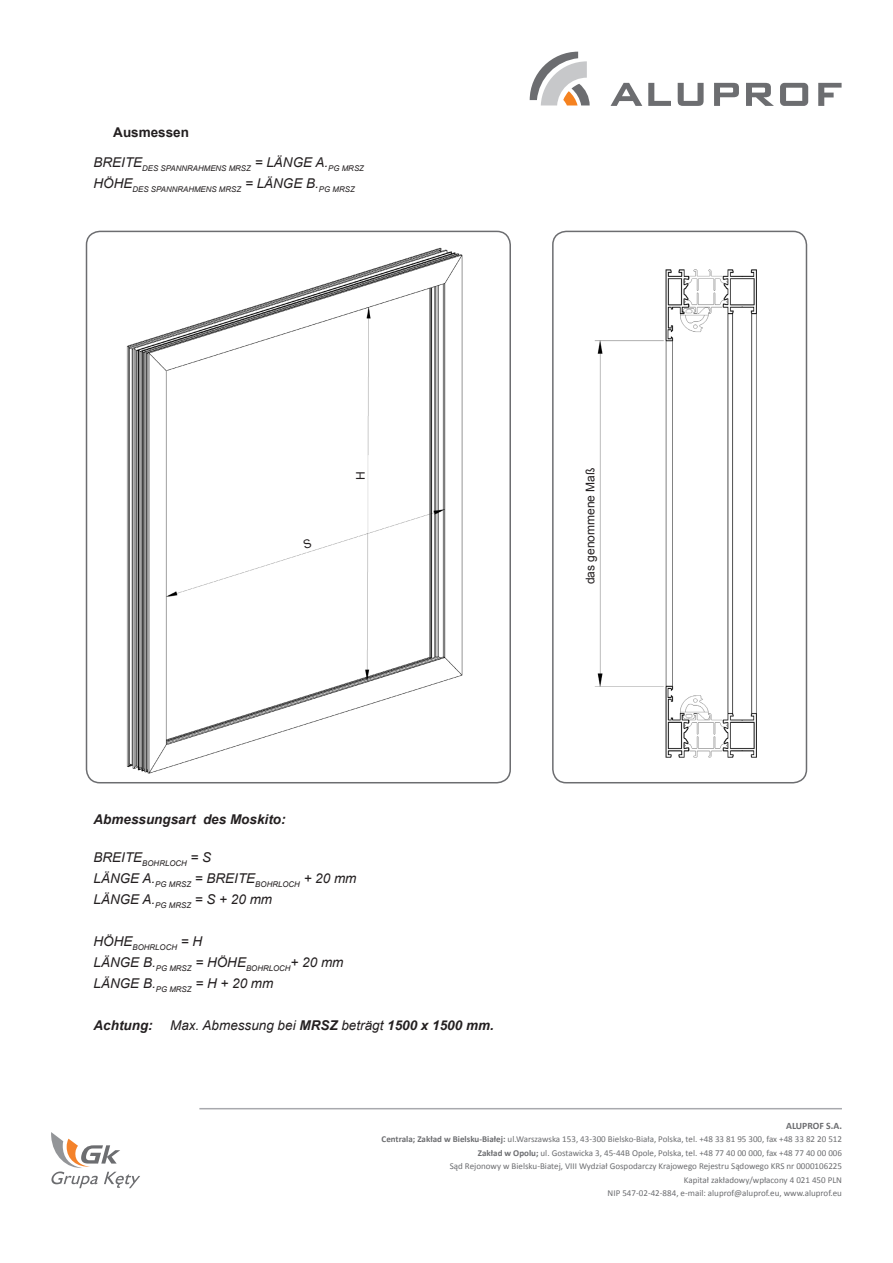
<style>
.page{position:relative;width:893px;height:1263px;background:#fff}
.page>*{position:absolute;margin:0;border:0;box-sizing:border-box;transform-origin:0 0}
.t1{font:italic 13.5px "Arial";color:#231f20}
.t2{font:italic 700 13.5px "Arial";color:#231f20}
.Styl_akapitowy_1{font:700 13.5px "Arial";color:#231f20}
.t3{font:12px "Arial";color:#231f20}
.t4{font:700 9.75px "Calibri";color:#6c6d70}
.t5{font:9px/13.5px "Calibri";color:#6c6d70;text-align:right}
.t6{font:italic 7.8px "Arial";color:#231f20}
.s1{font-weight:700}
</style>
<div class="page">
<svg style="left:530px;top:52px;width:60px;height:53px"></svg>
<svg style="left:648px;top:83px;width:23px;height:23px"></svg>
<svg style="left:678px;top:83px;width:26px;height:23px"></svg>
<svg style="left:611px;top:83px;width:31px;height:23px"></svg>
<svg style="left:714px;top:83px;width:25px;height:23px"></svg>
<svg style="left:746px;top:83px;width:28px;height:23px"></svg>
<svg style="left:780px;top:83px;width:28px;height:23px"></svg>
<svg style="left:818px;top:83px;width:24px;height:23px"></svg>
<svg style="left:51px;top:1132px;width:89px;height:56px"></svg>
<hr style="left:199px;top:1108px;width:643px;height:1px;background:#a8a9ad">
<img style="left:126px;top:247px;width:337px;height:527px">
<div style="left:86px;top:231px;width:425px;height:552px;border:2px solid #6c6d70;border-radius:14px"></div>
<img style="left:553px;top:231px;width:253px;height:552px">
<div style="left:552px;top:231px;width:255px;height:552px;border:2px solid #6c6d70;border-radius:14px"></div>
<svg style="left:303px;top:539px;width:9px;height:10px"></svg>
<p class="Styl_akapitowy_1" style="left:113px;top:124px;width:77px">Ausmessen</p>
<p class="t6" style="left:94px;top:164px;width:272px"><sup>BREITE</sup>DES SPANNRAHMENS MRSZ <sup>=</sup> <sup>LÄNGE</sup> <sup>A.</sup>PG MRSZ</p>
<p class="t6" style="left:94px;top:185px;width:263px"><sup>HÖHE</sup>DES SPANNRAHMENS MRSZ <sup>=</sup> <sup>LÄNGE</sup> <sup>B.</sup>PG MRSZ</p>
<p class="t3" style="left:353px;top:480px;width:10px;rotate:-90deg">H</p>
<p class="t3" style="left:582px;top:584px;width:118px;rotate:-90deg">das genommene Maß</p>
<p class="t2" style="left:94px;top:810px;width:194px">Abmessungsart des Moskito:</p>
<p class="t1" style="left:94px;top:848px;width:119px">BREITE<sub>BOHRLOCH</sub> = S</p>
<p class="t1" style="left:94px;top:869px;width:265px">LÄNGE A.<sub>PG</sub> <sub>MRSZ</sub> = BREITE<sub>BOHRLOCH</sub> + 20 mm</p>
<p class="t1" style="left:94px;top:890px;width:180px">LÄNGE A.<sub>PG</sub> <sub>MRSZ</sub> = S + 20 mm</p>
<p class="t6" style="left:94px;top:942px;width:110px"><sup>HÖHE</sup>BOHRLOCH <sup>=</sup> <sup>H</sup></p>
<p class="t1" style="left:94px;top:953px;width:252px">LÄNGE B.<sub>PG</sub> <sub>MRSZ</sub> = HÖHE<sub>BOHRLOCH</sub>+ 20 mm</p>
<p class="t1" style="left:94px;top:974px;width:181px">LÄNGE B.<sub>PG</sub> <sub>MRSZ</sub> = H + 20 mm</p>
<p class="t2" style="left:94px;top:1016px;width:61px">Achtung:</p>
<p class="t1" style="left:170px;top:1016px;width:325px">Max. Abmessung bei <span class="s1">MRSZ</span> beträgt <span class="s1">1500 x 1500 mm.</span></p>
<p class="t4" style="left:786px;top:1119px;width:57px">ALUPROF S.A.</p>
<p class="t5" style="left:382px;top:1132px;width:462px"><span class="s1">Centrala; Zakład w Bielsku-Białej:</span> ul.Warszawska 153, 43-300 Bielsko-Biała, Polska, tel. +48 33 81 95 300, fax +48 33 82 20 512<br><span class="s1">Zakład w Opolu;</span> ul. Gostawicka 3, 45-44B Opole, Polska, tel. +48 77 40 00 000, fax +48 77 40 00 006<br>Sąd Rejonowy w Bielsku-Biatej, VIII Wydział Gospodarczy Krajowego Rejestru Sądowego KRS nr 0000106225<br>Kapitał zakładowy/wpłacony 4 021 450 PLN<br>NIP 547-02-42-884, e-mail: aluprof@aluprof.eu, www.aluprof.eu</p>
</div>
